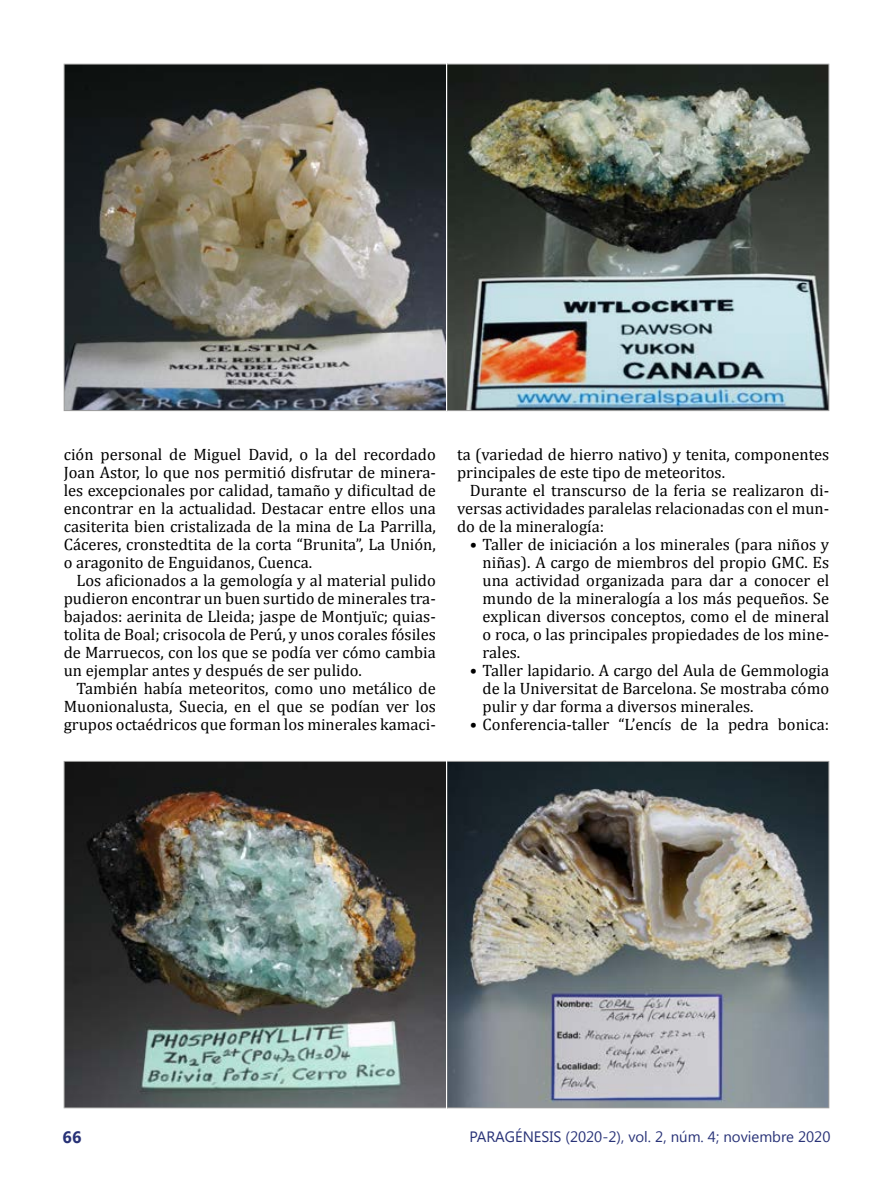
<style>
.page{position:relative;width:893px;height:1191px;background:#fff}
.page>*{position:absolute;margin:0;border:0;box-sizing:border-box;transform-origin:0 0}
.t1{font:16.5px/18px "Cambria";color:#000;text-align:justify}
.t2{font:700 16.5px "Segoe UI";color:#283277}
.t3{font:15px "Segoe UI";color:#283277}
</style>
<div class="page">
<img style="left:66px;top:66px;width:761px;height:343px">
<img style="left:66px;top:763px;width:761px;height:343px">
<hr style="left:446px;top:61px;width:1px;height:350px;background:#fff">
<hr style="left:446px;top:759px;width:1px;height:350px;background:#fff">
<p class="t1" style="left:64px;top:445px;width:374px">ción personal de Miguel David, o la del recordado Joan Astor, lo que nos permitió disfrutar de minera&shy;les excepcionales por calidad, tamaño y dificultad de encontrar en la actualidad. Destacar entre ellos una casiterita bien cristalizada de la mina de La Parrilla, Cáceres, cronstedtita de la corta “Brunita”, La Unión, o aragonito de Enguidanos, Cuenca.</p>
<p class="t1" style="left:64px;top:571px;width:374px;text-indent:13px">Los aficionados a la gemología y al material pulido pudieron encontrar un buen surtido de minerales tra&shy;bajados: aerinita de Lleida; jaspe de Montjuïc; quias&shy;tolita de Boal; crisocola de Perú, y unos corales fósiles de Marruecos, con los que se podía ver cómo cambia un ejemplar antes y después de ser pulido.</p>
<p class="t1" style="left:64px;top:679px;width:374px;text-indent:13px">También había meteoritos, como uno metálico de Muonionalusta, Suecia, en el que se podían ver los grupos octaédricos que forman los minerales kamaci-</p>
<p class="t1" style="left:457px;top:445px;width:374px">ta (variedad de hierro nativo) y tenita, componentes principales de este tipo de meteoritos.</p>
<p class="t1" style="left:457px;top:481px;width:374px;text-indent:13px">Durante el transcurso de la feria se realizaron di&shy;versas actividades paralelas relacionadas con el mun&shy;do de la mineralogía:</p>
<p class="t1" style="left:483px;top:535px;width:348px;text-indent:-13px">• Taller de iniciación a los minerales (para niños y niñas). A cargo de miembros del propio GMC. Es una actividad organizada para dar a conocer el mundo de la mineralogía a los más pequeños. Se explican diversos conceptos, como el de mineral o roca, o las principales propiedades de los mine&shy;rales.</p>
<p class="t1" style="left:483px;top:661px;width:348px;text-indent:-13px">• Taller lapidario. A cargo del Aula de Gemmologia de la Universitat de Barcelona. Se mostraba cómo pulir y dar forma a diversos minerales.</p>
<p class="t1" style="left:470px;top:715px;width:361px">• Conferencia-taller “L’encís de la pedra bonica:</p>
<p class="t2" style="left:63px;top:1125px;width:20px">66</p>
<p class="t3" style="left:469px;top:1126px;width:362px">PARAGÉNESIS (2020-2), vol. 2, núm. 4; noviembre 2020</p>
</div>
